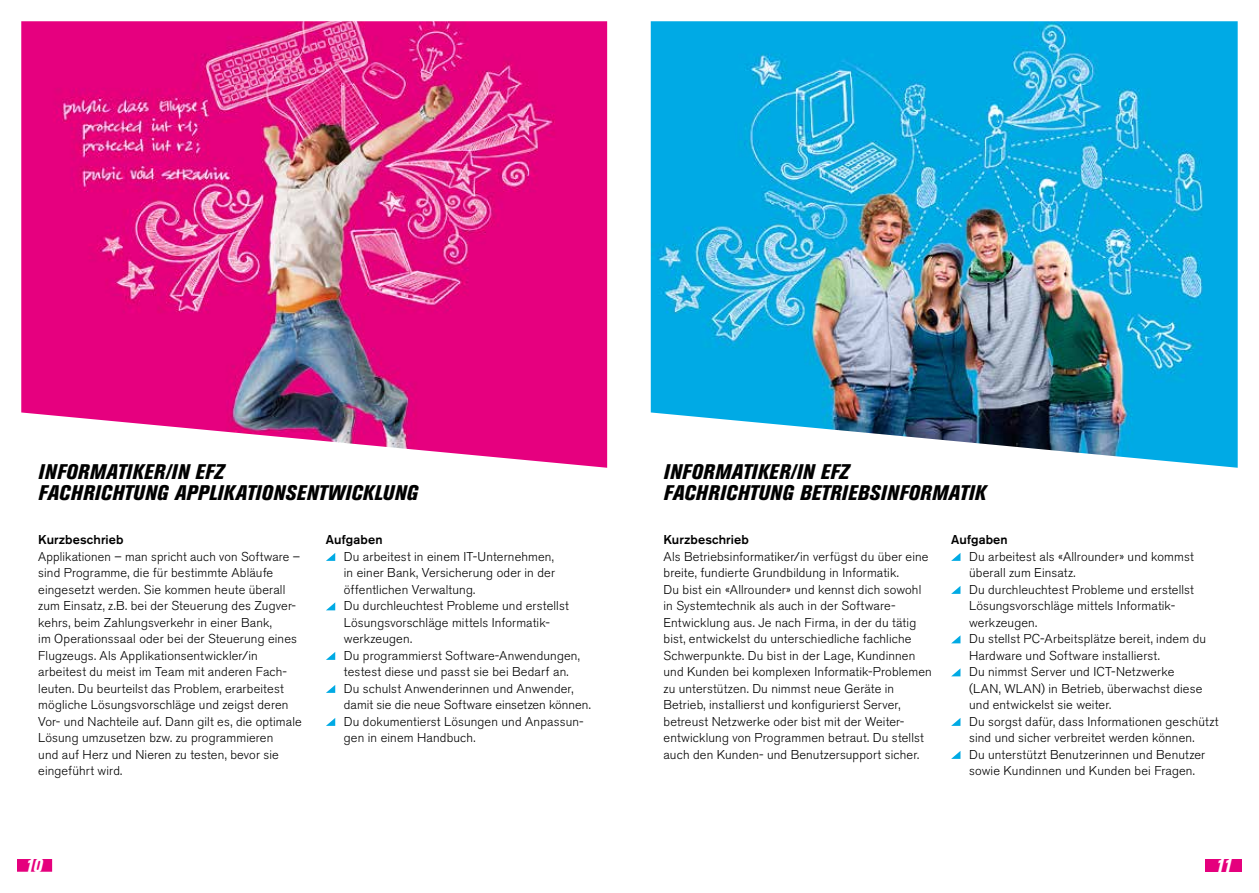
<style>
.page{position:relative;width:1259px;height:893px;background:#fff}
.page>*{position:absolute;margin:0;border:0;box-sizing:border-box;transform-origin:0 0}
.t1{font:italic 800 condensed 21px/21px "Akzidenz Grotesk BE";letter-spacing:.02em;color:#000}
.t2{font:italic 800 condensed 18.6px "Akzidenz Grotesk BE";color:#fff}
.t3{font:300 12.75px/16.5px "Akzidenz Grotesk BE";letter-spacing:.01em;color:#000}
.t4{font:500 12.75px "Akzidenz Grotesk BE";letter-spacing:.01em;color:#000}
</style>
<div class="page">
<div style="left:17px;top:859px;width:35px;height:13px;background:#e5007d"></div>
<div style="left:1205px;top:859px;width:37px;height:13px;background:#e5007d"></div>
<img style="left:21px;top:21px;width:586px;height:447px">
<svg style="left:326px;top:553px;width:9px;height:8px"></svg>
<svg style="left:326px;top:602px;width:9px;height:8px"></svg>
<svg style="left:326px;top:652px;width:9px;height:8px"></svg>
<svg style="left:326px;top:685px;width:9px;height:8px"></svg>
<svg style="left:326px;top:718px;width:9px;height:8px"></svg>
<img style="left:651px;top:21px;width:586px;height:447px">
<svg style="left:951px;top:553px;width:9px;height:8px"></svg>
<svg style="left:951px;top:586px;width:9px;height:8px"></svg>
<svg style="left:951px;top:636px;width:9px;height:7px"></svg>
<svg style="left:951px;top:669px;width:9px;height:7px"></svg>
<svg style="left:951px;top:718px;width:9px;height:8px"></svg>
<svg style="left:951px;top:751px;width:9px;height:8px"></svg>
<h1 class="t1" style="left:38px;top:461px;width:381px">INFORMATIKER/IN EFZ<br>FACHRICHTUNG APPLIKATIONSENTWICKLUNG</h1>
<p class="t4" style="left:38px;top:532px;width:87px">Kurzbeschrieb</p>
<p class="t3" style="left:38px;top:548px;width:265px">Applikationen – man spricht auch von Software – sind Programme, die für bestimmte Abläufe eingesetzt werden. Sie kommen heute überall zum Einsatz, z.B. bei der Steuerung des Zugver&shy;kehrs, beim Zahlungsverkehr in einer Bank,<br>im Operationssaal oder bei der Steuerung eines Flugzeugs. Als Applikationsentwickler/in arbeitest du meist im Team mit anderen Fach&shy;leuten. Du beurteilst das Problem, erarbeitest mögliche Lösungsvorschläge und zeigst deren Vor- und Nachteile auf. Dann gilt es, die optimale Lösung umzusetzen bzw. zu programmieren<br>und auf Herz und Nieren zu testen, bevor sie eingeführt wird.</p>
<p class="t4" style="left:326px;top:532px;width:58px">Aufgaben</p>
<p class="t3" style="left:344px;top:548px;width:248px">Du arbeitest in einem IT-Unternehmen,<br>in einer Bank, Versicherung oder in der öffentlichen Verwaltung.<br>Du durchleuchtest Probleme und erstellst Lösungsvorschläge mittels Informatik&shy;werkzeugen.<br>Du programmierst Software-Anwendungen, testest diese und passt sie bei Bedarf an.<br>Du schulst Anwenderinnen und Anwender, damit sie die neue Software einsetzen können.<br>Du dokumentierst Lösungen und Anpassun&shy;gen in einem Handbuch.</p>
<h1 class="t1" style="left:663px;top:462px;width:324px">INFORMATIKER/IN EFZ<br>FACHRICHTUNG BETRIEBSINFORMATIK</h1>
<p class="t4" style="left:663px;top:532px;width:87px">Kurzbeschrieb</p>
<p class="t3" style="left:663px;top:548px;width:270px">Als Betriebsinformatiker/in verfügst du über eine breite, fundierte Grundbildung in Informatik.<br>Du bist ein «Allrounder» und kennst dich sowohl in Systemtechnik als auch in der Software-Entwicklung aus. Je nach Firma, in der du tätig bist, entwickelst du unterschiedliche fachliche Schwerpunkte. Du bist in der Lage, Kundinnen und Kunden bei komplexen Informatik-Problemen zu unterstützen. Du nimmst neue Geräte in Betrieb, installierst und konfigurierst Server, betreust Netzwerke oder bist mit der Weiter&shy;entwicklung von Programmen betraut. Du stellst auch den Kunden- und Benutzersupport sicher.</p>
<p class="t4" style="left:951px;top:532px;width:58px">Aufgaben</p>
<p class="t3" style="left:969px;top:548px;width:251px">Du arbeitest als «Allrounder» und kommst überall zum Einsatz.<br>Du durchleuchtest Probleme und erstellst Lösungsvorschläge mittels Informatik&shy;werkzeugen.<br>Du stellst PC-Arbeitsplätze bereit, indem du Hardware und Software installierst.<br>Du nimmst Server und ICT-Netzwerke<br>(LAN, WLAN) in Betrieb, überwachst diese und entwickelst sie weiter.<br>Du sorgst dafür, dass Informationen geschützt sind und sicher verbreitet werden können.<br>Du unterstützt Benutzerinnen und Benutzer sowie Kundinnen und Kunden bei Fragen.</p>
<h2 class="t2" style="left:24px;top:855px;width:20px">10</h2>
<h2 class="t2" style="left:1214px;top:855px;width:19px">11</h2>
</div>
